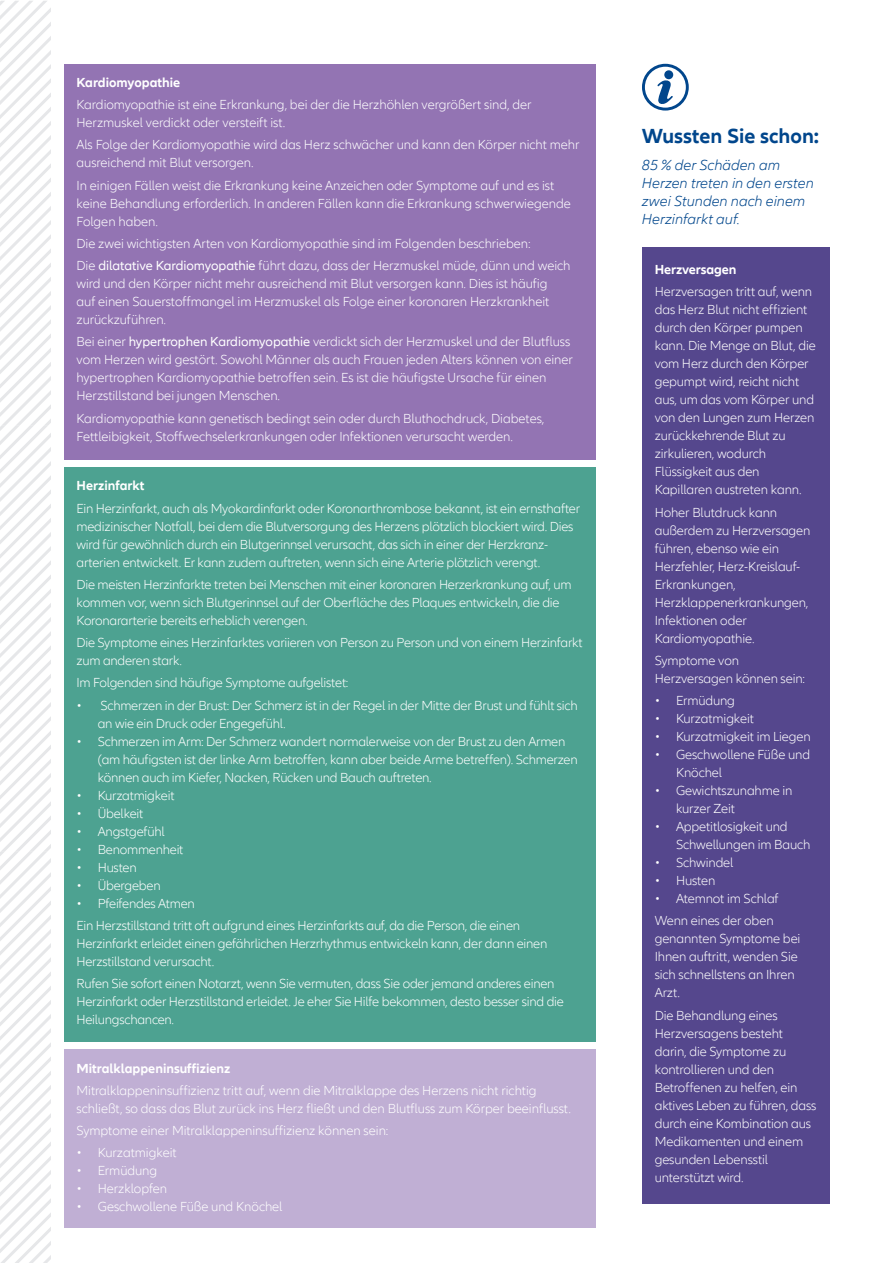
<style>
.page{position:relative;width:893px;height:1263px;background:#fff}
.page>*{position:absolute;margin:0;border:0;box-sizing:border-box;transform-origin:0 0}
.t1{font:700 21px "Allianz Neo";color:#01468c}
.t2{font:italic 300 15px/18px "Allianz Neo";color:#01468c}
.t3{font:300 13.5px/18px "Allianz Neo";letter-spacing:-.01em;color:#fff}
.t4{font:700 13.5px "Allianz Neo";color:#fff}
.s1{font-weight:400}
</style>
<div class="page">
<svg style="left:0;top:1px;width:51px;height:1262px"></svg>
<svg style="left:642px;top:64px;width:47px;height:47px"></svg>
<div style="left:64px;top:64px;width:531px;height:395px;background:#9374b3"></div>
<div style="left:64px;top:467px;width:531px;height:574px;background:#4da291"></div>
<div style="left:64px;top:1049px;width:531px;height:179px;background:#c0afd4"></div>
<div style="left:642px;top:247px;width:187px;height:956px;background:#55478d"></div>
<p class="t4" style="left:77px;top:75px;width:105px">Kardiomyopathie</p>
<p class="t3" style="left:77px;top:96px;width:457px">Kardiomyopathie ist eine Erkrankung, bei der die Herzhöhlen vergrößert sind, der<br>Herzmuskel verdickt oder versteift ist.</p>
<p class="t3" style="left:77px;top:136px;width:504px">Als Folge der Kardiomyopathie wird das Herz schwächer und kann den Körper nicht mehr ausreichend mit Blut versorgen.</p>
<p class="t3" style="left:77px;top:177px;width:496px">In einigen Fällen weist die Erkrankung keine Anzeichen oder Symptome auf und es ist keine Behandlung erforderlich. In anderen Fällen kann die Erkrankung schwerwiegende<br>Folgen haben.</p>
<p class="t3" style="left:77px;top:235px;width:456px">Die zwei wichtigsten Arten von Kardiomyopathie sind im Folgenden beschrieben:</p>
<p class="t3" style="left:77px;top:257px;width:495px">Die <span class="s1">dilatative Kardiomyopathie</span> führt dazu, dass der Herzmuskel müde, dünn und weich wird und den Körper nicht mehr ausreichend mit Blut versorgen kann. Dies ist häufig<br>auf einen Sauerstoffmangel im Herzmuskel als Folge einer koronaren Herzkrankheit zurückzuführen.</p>
<p class="t3" style="left:77px;top:333px;width:498px">Bei einer <span class="s1">hypertrophen Kardiomyopathie</span> verdickt sich der Herzmuskel und der Blutfluss vom Herzen wird gestört. Sowohl Männer als auch Frauen jeden Alters können von einer hypertrophen Kardiomyopathie betroffen sein. Es ist die häufigste Ursache für einen Herzstillstand bei jungen Menschen.</p>
<p class="t3" style="left:77px;top:410px;width:469px">Kardiomyopathie kann genetisch bedingt sein oder durch Bluthochdruck, Diabetes,<br>Fettleibigkeit, Stoffwechselerkrankungen oder Infektionen verursacht werden.</p>
<p class="t4" style="left:77px;top:478px;width:70px">Herzinfarkt</p>
<p class="t3" style="left:77px;top:500px;width:505px">Ein Herzinfarkt, auch als Myokardinfarkt oder Koronarthrombose bekannt, ist ein ernsthafter medizinischer Notfall, bei dem die Blutversorgung des Herzens plötzlich blockiert wird. Dies wird für gewöhnlich durch ein Blutgerinnsel verursacht, das sich in einer der Herzkranz&shy;arterien entwickelt. Er kann zudem auftreten, wenn sich eine Arterie plötzlich verengt.</p>
<p class="t3" style="left:77px;top:576px;width:497px">Die meisten Herzinfarkte treten bei Menschen mit einer koronaren Herzerkrankung auf, um kommen vor, wenn sich Blutgerinnsel auf der Oberfläche des Plaques entwickeln, die die<br>Koronararterie bereits erheblich verengen.</p>
<p class="t3" style="left:77px;top:634px;width:507px">Die Symptome eines Herzinfarktes variieren von Person zu Person und von einem Herzinfarkt zum anderen stark.</p>
<p class="t3" style="left:77px;top:674px;width:273px">Im Folgenden sind häufige Symptome aufgelistet:</p>
<p class="t3" style="left:98px;top:697px;width:481px;text-indent:-21px">• Schmerzen in der Brust: Der Schmerz ist in der Regel in der Mitte der Brust und fühlt sich an wie ein Druck oder Engegefühl.</p>
<p class="t3" style="left:98px;top:733px;width:481px;text-indent:-21px">• Schmerzen im Arm: Der Schmerz wandert normalerweise von der Brust zu den Armen (am häufigsten ist der linke Arm betroffen, kann aber beide Arme betreffen). Schmerzen können auch im Kiefer, Nacken, Rücken und Bauch auftreten.</p>
<p class="t3" style="left:77px;top:787px;width:99px">• Kurzatmigkeit</p>
<p class="t3" style="left:77px;top:805px;width:68px">• Übelkeit</p>
<p class="t3" style="left:77px;top:823px;width:90px">• Angstgefühl</p>
<p class="t3" style="left:77px;top:841px;width:108px">• Benommenheit</p>
<p class="t3" style="left:77px;top:859px;width:62px">• Husten</p>
<p class="t3" style="left:77px;top:877px;width:86px">• Übergeben</p>
<p class="t3" style="left:77px;top:895px;width:120px">• Pfeifendes Atmen</p>
<p class="t3" style="left:77px;top:917px;width:472px">Ein Herzstillstand tritt oft aufgrund eines Herzinfarkts auf, da die Person, die einen<br>Herzinfarkt erleidet einen gefährlichen Herzrhythmus entwickeln kann, der dann einen<br>Herzstillstand verursacht.</p>
<p class="t3" style="left:77px;top:975px;width:489px">Rufen Sie sofort einen Notarzt, wenn Sie vermuten, dass Sie oder jemand anderes einen<br>Herzinfarkt oder Herzstillstand erleidet. Je eher Sie Hilfe bekommen, desto besser sind die<br>Heilungschancen.</p>
<p class="t4" style="left:77px;top:1060px;width:155px">Mitralklappeninsuffizienz</p>
<p class="t3" style="left:77px;top:1082px;width:496px">Mitralklappeninsuffizienz tritt auf, wenn die Mitralklappe des Herzens nicht richtig schließt, so dass das Blut zurück ins Herz fließt und den Blutfluss zum Körper beeinflusst.</p>
<p class="t3" style="left:77px;top:1122px;width:313px">Symptome einer Mitralklappeninsuffizienz können sein:</p>
<p class="t3" style="left:77px;top:1144px;width:102px">• Kurzatmigkeit</p>
<p class="t3" style="left:77px;top:1162px;width:82px">• Ermüdung</p>
<p class="t3" style="left:77px;top:1180px;width:92px">• Herzklopfen</p>
<p class="t3" style="left:77px;top:1198px;width:208px">• Geschwollene Füße und Knöchel</p>
<p class="t1" style="left:642px;top:124px;width:179px">Wussten Sie schon:</p>
<p class="t2" style="left:642px;top:156px;width:173px">85 % der Schäden am<br>Herzen treten in den ersten zwei Stunden nach einem<br>Herzinfarkt auf.</p>
<p class="t4" style="left:655px;top:262px;width:83px">Herzversagen</p>
<p class="t3" style="left:655px;top:283px;width:163px">Herzversagen tritt auf, wenn das Herz Blut nicht effizient durch den Körper pumpen kann. Die Menge an Blut, die vom Herz durch den Körper gepumpt wird, reicht nicht aus, um das vom Körper und von den Lungen zum Herzen zurückkehrende Blut zu zirkulieren, wodurch<br>Flüssigkeit aus den<br>Kapillaren austreten kann.</p>
<p class="t3" style="left:655px;top:503px;width:157px">Hoher Blutdruck kann außerdem zu Herzversagen führen, ebenso wie ein<br>Herzfehler, Herz-Kreislauf-<br>Erkrankungen,<br>Herzklappenerkrankungen,<br>Infektionen oder<br>Kardiomyopathie.</p>
<p class="t3" style="left:655px;top:652px;width:152px">Symptome von<br>Herzversagen können sein:</p>
<p class="t3" style="left:655px;top:692px;width:82px">• Ermüdung</p>
<p class="t3" style="left:655px;top:710px;width:101px">• Kurzatmigkeit</p>
<p class="t3" style="left:655px;top:728px;width:157px">• Kurzatmigkeit im Liegen</p>
<p class="t3" style="left:676px;top:746px;width:136px;text-indent:-21px">• Geschwollene Füße und<br>Knöchel</p>
<p class="t3" style="left:676px;top:782px;width:118px;text-indent:-21px">• Gewichtszunahme in kurzer Zeit</p>
<p class="t3" style="left:676px;top:818px;width:136px;text-indent:-21px">• Appetitlosigkeit und<br>Schwellungen im Bauch</p>
<p class="t3" style="left:655px;top:854px;width:80px">• Schwindel</p>
<p class="t3" style="left:655px;top:872px;width:62px">• Husten</p>
<p class="t3" style="left:655px;top:890px;width:126px">• Atemnot im Schlaf</p>
<p class="t3" style="left:655px;top:912px;width:147px">Wenn eines der oben genannten Symptome bei<br>Ihnen auftritt, wenden Sie sich schnellstens an Ihren<br>Arzt.</p>
<p class="t3" style="left:655px;top:1006px;width:163px">Die Behandlung eines<br>Herzversagens besteht darin, die Symptome zu kontrollieren und den<br>Betroffenen zu helfen, ein aktives Leben zu führen, dass durch eine Kombination aus<br>Medikamenten und einem gesunden Lebensstil unterstützt wird.</p>
</div>
